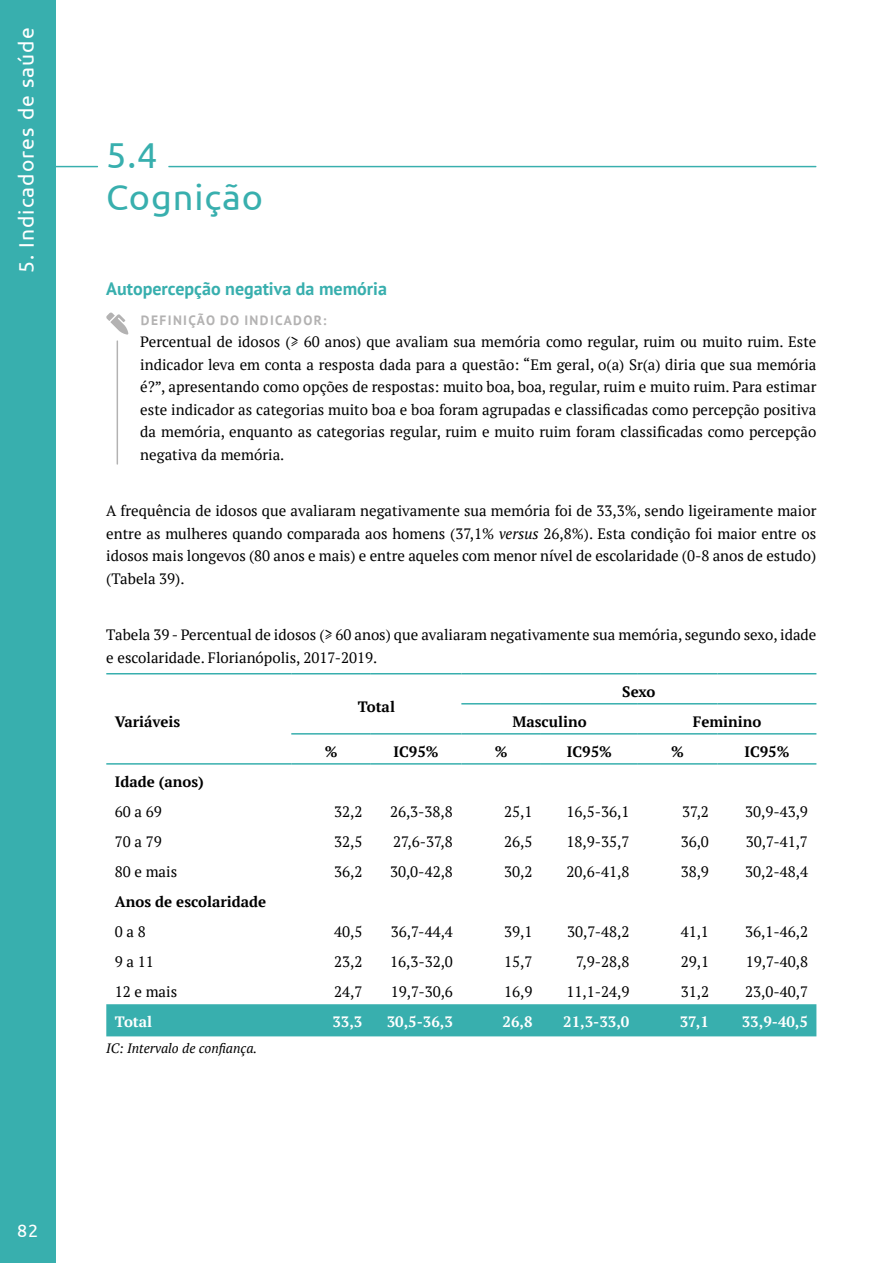
<style>
.page{position:relative;width:893px;height:1263px;background:#fff}
.page>*{position:absolute;margin:0;border:0;box-sizing:border-box;transform-origin:0 0}
.t1{font:36px/42px "Ubuntu";letter-spacing:.025em;color:#38afae}
.t2{font:21px "Ubuntu";letter-spacing:.05em;color:#fff}
.t3{font:700 18px "PT Sans";color:#38afae}
.t4{font:18px "Ubuntu";color:#fff}
.t5{font:15px/22.5px "PT Serif";color:#000;text-align:justify}
.t6{font:700 15px "PT Serif";color:#000}
.t7{font:700 15px "PT Serif";color:#fff}
.t8{font:italic 13.5px "PT Serif";color:#000}
.t9{font:700 13.5px "PT Sans";letter-spacing:.105em;color:#b3b2b2}
.s1{font-style:italic}
</style>
<div class="page">
<div style="left:0;top:0;width:55px;height:1263px;background:#38afae"></div>
<div style="left:106px;top:1004px;width:710px;height:32px;background:#38afae"></div>
<hr style="left:106px;top:673px;width:185px;height:1px;background:#38afae">
<hr style="left:106px;top:763px;width:185px;height:2px;background:#38afae">
<hr style="left:291px;top:763px;width:80px;height:2px;background:#38afae">
<hr style="left:371px;top:763px;width:90px;height:2px;background:#38afae">
<hr style="left:461px;top:763px;width:80px;height:2px;background:#38afae">
<hr style="left:541px;top:763px;width:97px;height:2px;background:#38afae">
<hr style="left:638px;top:763px;width:79px;height:2px;background:#38afae">
<hr style="left:717px;top:763px;width:99px;height:2px;background:#38afae">
<hr style="left:291px;top:673px;width:80px;height:1px;background:#38afae">
<hr style="left:371px;top:673px;width:90px;height:1px;background:#38afae">
<hr style="left:291px;top:733px;width:80px;height:1px;background:#38afae">
<hr style="left:371px;top:733px;width:90px;height:1px;background:#38afae">
<hr style="left:461px;top:733px;width:80px;height:1px;background:#38afae">
<hr style="left:541px;top:733px;width:97px;height:1px;background:#38afae">
<hr style="left:638px;top:733px;width:79px;height:1px;background:#38afae">
<hr style="left:717px;top:733px;width:99px;height:1px;background:#38afae">
<hr style="left:461px;top:673px;width:80px;height:1px;background:#38afae">
<hr style="left:541px;top:673px;width:97px;height:1px;background:#38afae">
<hr style="left:638px;top:673px;width:79px;height:1px;background:#38afae">
<hr style="left:717px;top:673px;width:99px;height:1px;background:#38afae">
<hr style="left:461px;top:703px;width:80px;height:1px;background:#38afae">
<hr style="left:541px;top:703px;width:97px;height:1px;background:#38afae">
<hr style="left:638px;top:703px;width:79px;height:1px;background:#38afae">
<hr style="left:717px;top:703px;width:99px;height:1px;background:#38afae">
<hr style="left:117px;top:340px;width:1px;height:125px;background:#b3b2b2">
<svg style="left:106px;top:312px;width:22px;height:23px"></svg>
<hr style="left:46px;top:166px;width:52px;height:1px;background:#38afae">
<hr style="left:168px;top:166px;width:648px;height:1px;background:#38afae">
<h2 class="t2" style="left:14px;top:273px;width:247px;rotate:-90deg">5. Indicadores de saúde</h2>
<p class="t4" style="left:17px;top:1219px;width:23px">82</p>
<h1 class="t1" style="left:106px;top:133px;width:158px">5.4<br>Cognição</h1>
<p class="t3" style="left:106px;top:277px;width:282px">Autopercepção negativa da memória</p>
<p class="t9" style="left:141px;top:311px;width:187px">DEFINIÇÃO DO INDICADOR:</p>
<p class="t5" style="left:140px;top:330px;width:678px">Percentual de idosos (≥ 60 anos) que avaliam sua memória como regular, ruim ou muito ruim. Este indicador leva em conta a resposta dada para a questão: “Em geral, o(a) Sr(a) diria que sua memória é?”, apresentando como opções de respostas: muito boa, boa, regular, ruim e muito ruim. Para estimar este indicador as categorias muito boa e boa foram agrupadas e classificadas como percepção positiva da memória, enquanto as categorias regular, ruim e muito ruim foram classificadas como percepção negativa da memória.</p>
<p class="t5" style="left:106px;top:499px;width:712px">A frequência de idosos que avaliaram negativamente sua memória foi de 33,3%, sendo ligeiramente maior entre as mulheres quando comparada aos homens (37,1% <span class="s1">versus</span> 26,8%). Esta condição foi maior entre os idosos mais longevos (80 anos e mais) e entre aqueles com menor nível de escolaridade (0-8 anos de estudo) (Tabela 39).</p>
<p class="t5" style="left:106px;top:623px;width:712px">Tabela 39 - Percentual de idosos (≥ 60 anos) que avaliaram negativamente sua memória, segundo sexo, idade e escolaridade. Florianópolis, 2017-2019.</p>
<p class="t6" style="left:115px;top:711px;width:67px">Variáveis</p>
<p class="t6" style="left:358px;top:696px;width:39px">Total</p>
<p class="t6" style="left:622px;top:681px;width:35px">Sexo</p>
<p class="t6" style="left:512px;top:711px;width:76px">Masculino</p>
<p class="t6" style="left:693px;top:711px;width:70px">Feminino</p>
<p class="t6" style="left:325px;top:741px;width:14px">%</p>
<p class="t6" style="left:394px;top:741px;width:47px">IC95%</p>
<p class="t6" style="left:495px;top:741px;width:14px">%</p>
<p class="t6" style="left:567px;top:741px;width:47px">IC95%</p>
<p class="t6" style="left:671px;top:741px;width:14px">%</p>
<p class="t6" style="left:744px;top:741px;width:47px">IC95%</p>
<p class="t6" style="left:115px;top:771px;width:90px">Idade (anos)</p>
<p class="t5" style="left:115px;top:800px;width:48px">60 a 69</p>
<p class="t5" style="left:334px;top:800px;width:30px">32,2</p>
<p class="t5" style="left:390px;top:800px;width:64px">26,3-38,8</p>
<p class="t5" style="left:504px;top:800px;width:30px">25,1</p>
<p class="t5" style="left:566px;top:800px;width:64px">16,5-36,1</p>
<p class="t5" style="left:682px;top:800px;width:28px">37,2</p>
<p class="t5" style="left:745px;top:800px;width:64px">30,9-43,9</p>
<p class="t5" style="left:115px;top:830px;width:48px">70 a 79</p>
<p class="t5" style="left:334px;top:830px;width:30px">32,5</p>
<p class="t5" style="left:393px;top:830px;width:61px">27,6-37,8</p>
<p class="t5" style="left:504px;top:830px;width:30px">26,5</p>
<p class="t5" style="left:566px;top:830px;width:64px">18,9-35,7</p>
<p class="t5" style="left:681px;top:830px;width:30px">36,0</p>
<p class="t5" style="left:746px;top:830px;width:64px">30,7-41,7</p>
<p class="t5" style="left:115px;top:860px;width:64px">80 e mais</p>
<p class="t5" style="left:334px;top:860px;width:30px">36,2</p>
<p class="t5" style="left:390px;top:860px;width:64px">30,0-42,8</p>
<p class="t5" style="left:504px;top:860px;width:30px">30,2</p>
<p class="t5" style="left:566px;top:860px;width:64px">20,6-41,8</p>
<p class="t5" style="left:681px;top:860px;width:30px">38,9</p>
<p class="t5" style="left:745px;top:860px;width:64px">30,2-48,4</p>
<p class="t6" style="left:115px;top:891px;width:153px">Anos de escolaridade</p>
<p class="t5" style="left:115px;top:920px;width:32px">0 a 8</p>
<p class="t5" style="left:334px;top:920px;width:30px">40,5</p>
<p class="t5" style="left:391px;top:920px;width:64px">36,7-44,4</p>
<p class="t5" style="left:504px;top:920px;width:30px">39,1</p>
<p class="t5" style="left:567px;top:920px;width:64px">30,7-48,2</p>
<p class="t5" style="left:681px;top:920px;width:30px">41,1</p>
<p class="t5" style="left:745px;top:920px;width:64px">36,1-46,2</p>
<p class="t5" style="left:115px;top:950px;width:40px">9 a 11</p>
<p class="t5" style="left:334px;top:950px;width:30px">23,2</p>
<p class="t5" style="left:390px;top:950px;width:64px">16,3-32,0</p>
<p class="t5" style="left:504px;top:950px;width:30px">15,7</p>
<p class="t5" style="left:576px;top:950px;width:55px">7,9-28,8</p>
<p class="t5" style="left:681px;top:950px;width:30px">29,1</p>
<p class="t5" style="left:746px;top:950px;width:64px">19,7-40,8</p>
<p class="t5" style="left:115px;top:980px;width:64px">12 e mais</p>
<p class="t5" style="left:334px;top:980px;width:30px">24,7</p>
<p class="t5" style="left:391px;top:980px;width:64px">19,7-30,6</p>
<p class="t5" style="left:504px;top:980px;width:30px">16,9</p>
<p class="t5" style="left:567px;top:980px;width:64px">11,1-24,9</p>
<p class="t5" style="left:681px;top:980px;width:30px">31,2</p>
<p class="t5" style="left:745px;top:980px;width:64px">23,0-40,7</p>
<p class="t7" style="left:115px;top:1012px;width:39px">Total</p>
<p class="t7" style="left:332px;top:1012px;width:32px">33,3</p>
<p class="t7" style="left:387px;top:1012px;width:68px">30,5-36,3</p>
<p class="t7" style="left:502px;top:1012px;width:32px">26,8</p>
<p class="t7" style="left:563px;top:1012px;width:68px">21,3-33,0</p>
<p class="t7" style="left:680px;top:1012px;width:31px">37,1</p>
<p class="t7" style="left:742px;top:1012px;width:68px">33,9-40,5</p>
<p class="t8" style="left:106px;top:1039px;width:152px">IC: Intervalo de confiança.</p>
</div>
